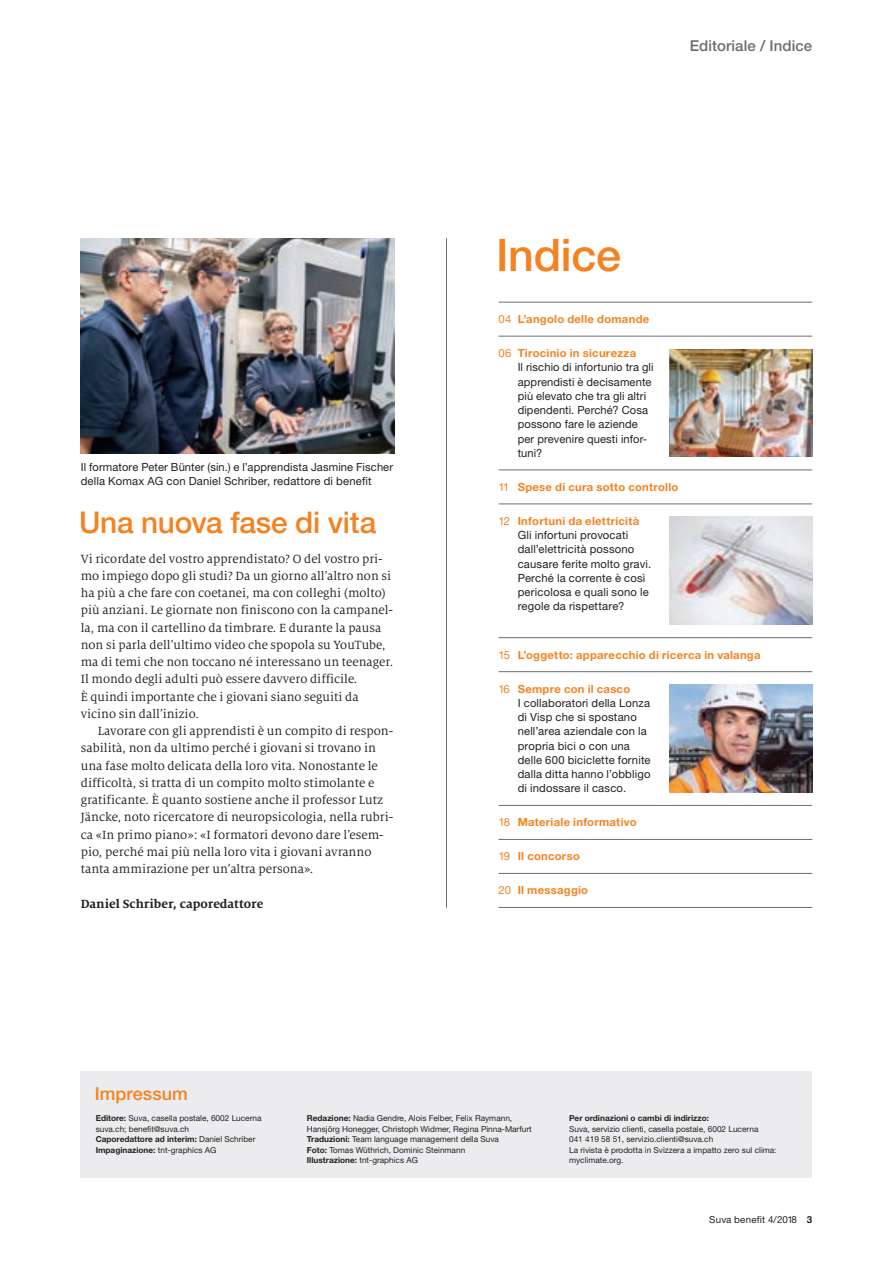
<style>
.page{position:relative;width:893px;height:1263px;background:#fff}
.page>*{position:absolute;margin:0;border:0;box-sizing:border-box;transform-origin:0 0}
.box_titel_gross{font:500 45px "Helvetica Neue LT Std";letter-spacing:-.01em;color:#f58220}
.box_titel_gross-2{font:500 30px "Helvetica Neue LT Std";letter-spacing:-.01em;color:#f58220}
.box_titel_klein{font:500 18px "Helvetica Neue LT Std";color:#f58220}
.oberzeile{font:500 15px "Helvetica Neue LT Std";letter-spacing:.005em;color:#6c6d70}
.lauftext_linksbündig{font:13.2px/17.2px "Milo Serif Pro";color:#231f20}
.lauftext_linksbündig-2{font:700 13.2px "Milo Serif Pro";color:#231f20}
.inhalt{font:11.25px/14.2px "Helvetica Neue LT Std";letter-spacing:.015em;color:#231f20}
.legende{font:11.25px/14.2px "Helvetica Neue LT Std";letter-spacing:.015em;color:#231f20}
.inhalt-2{font:700 11.25px "Helvetica Neue LT Std";letter-spacing:.025em;color:#f58220}
.t1{font:9.75px "Helvetica Neue LT Std";letter-spacing:.02em;color:#231f20}
.Boxtext_klein{font:8.25px/10.5px "Helvetica Neue LT Std";color:#231f20}
.Boxtext_klein-2{font:700 8.25px "Helvetica Neue LT Std";color:#231f20}
.s1{font-weight:400}
.s2{color:#f58220}
.s3{font-weight:700;color:#f58220}
.s4{font-weight:700}
</style>
<div class="page">
<img style="left:81px;top:238px;width:313px;height:216px">
<img style="left:670px;top:349px;width:142px;height:108px">
<img style="left:670px;top:517px;width:142px;height:108px">
<img style="left:670px;top:685px;width:142px;height:107px">
<hr style="left:446px;top:238px;width:1px;height:670px;background:#6c6d70">
<hr style="left:499px;top:504px;width:313px;height:1px;background:#6c6d70">
<hr style="left:499px;top:637px;width:313px;height:1px;background:#6c6d70">
<hr style="left:499px;top:805px;width:313px;height:1px;background:#6c6d70">
<hr style="left:499px;top:839px;width:313px;height:1px;background:#6c6d70">
<hr style="left:499px;top:873px;width:313px;height:1px;background:#6c6d70">
<hr style="left:499px;top:336px;width:313px;height:1px;background:#6c6d70">
<hr style="left:499px;top:470px;width:313px;height:1px;background:#6c6d70">
<hr style="left:499px;top:671px;width:313px;height:1px;background:#6c6d70">
<hr style="left:499px;top:907px;width:313px;height:1px;background:#6c6d70">
<hr style="left:499px;top:302px;width:313px;height:1px;background:#6c6d70">
<div style="left:81px;top:1071px;width:731px;height:107px;background:#ececee"></div>
<p class="legende" style="left:81px;top:460px;width:314px">Il formatore Peter Bünter (sin.) e l’apprendista Jasmine Fischer della Komax AG con Daniel Schriber, redattore di benefit</p>
<p class="box_titel_gross-2" style="left:79px;top:505px;width:299px">Una nuova fase di vita</p>
<p class="lauftext_linksbündig" style="left:81px;top:550px;width:314px">Vi ricordate del vostro apprendistato? O del vostro pri&shy;mo impiego dopo gli studi? Da un giorno all’altro non si ha più a che fare con coetanei, ma con colleghi (molto) più anziani. Le giornate non finiscono con la campanel&shy;la, ma con il cartellino da timbrare. E durante la pausa non si parla dell’ultimo video che spopola su YouTube, ma di temi che non toccano né interessano un teenager.<br>Il mondo degli adulti può essere davvero difficile.<br>È quindi importante che i giovani siano seguiti da vicino sin dall’inizio.</p>
<p class="lauftext_linksbündig" style="left:81px;top:722px;width:314px;text-indent:17px">Lavorare con gli apprendisti è un compito di respon&shy;sabilità, non da ultimo perché i giovani si trovano in una fase molto delicata della loro vita. Nonostante le difficoltà, si tratta di un compito molto stimolante e gratificante. È quanto sostiene anche il professor Lutz Jäncke, noto ricercatore di neuropsicologia, nella rubri&shy;ca «In primo piano»: «I formatori devono dare l’esem&shy;pio, perché mai più nella loro vita i giovani avranno tanta ammirazione per un’altra persona».</p>
<p class="lauftext_linksbündig-2" style="left:81px;top:896px;width:184px">Daniel Schriber, caporedattore</p>
<p class="box_titel_klein" style="left:95px;top:1083px;width:94px">Impressum</p>
<p class="oberzeile" style="left:690px;top:37px;width:124px">Editoriale / Indice</p>
<p class="box_titel_gross" style="left:496px;top:228px;width:127px">Indice</p>
<p class="inhalt-2" style="left:499px;top:312px;width:152px"><span class="s1">04</span> L’angolo delle domande</p>
<p class="inhalt" style="left:518px;top:346px;width:137px;text-indent:-19px"><span class="s2">06</span> <span class="s3">Tirocinio in sicurezza<br></span>Il rischio di infortunio tra gli apprendisti è decisamente più elevato che tra gli altri dipendenti. Perché? Cosa possono fare le aziende per prevenire questi infor&shy;tuni?</p>
<p class="inhalt-2" style="left:499px;top:480px;width:181px"><span class="s1">11</span> Spese di cura sotto controllo</p>
<p class="inhalt" style="left:518px;top:514px;width:135px;text-indent:-19px"><span class="s2">12</span> <span class="s3">Infortuni da elettricità<br></span>Gli infortuni provocati dall’elettricità possono causare ferite molto gravi.<br>Perché la corrente è così pericolosa e quali sono le regole da rispettare?</p>
<p class="inhalt-2" style="left:499px;top:648px;width:263px"><span class="s1">15</span> L’oggetto: apparecchio di ricerca in valanga</p>
<p class="legende" style="left:518px;top:681px;width:134px;text-indent:-19px"><span class="s2">16</span> <span class="s3">Sempre con il casco<br></span>I collaboratori della Lonza di Visp che si spostano nell’area aziendale con la propria bici o con una delle 600 biciclette fornite dalla ditta hanno l’obbligo di indossare il casco.</p>
<p class="inhalt-2" style="left:499px;top:815px;width:140px"><span class="s1">18</span> Materiale informativo</p>
<p class="inhalt-2" style="left:499px;top:849px;width:83px"><span class="s1">19</span> Il concorso</p>
<p class="inhalt-2" style="left:499px;top:883px;width:91px"><span class="s1">20</span> Il messaggio</p>
<p class="Boxtext_klein" style="left:96px;top:1113px;width:167px"><span class="s4">Editore:</span> Suva, casella postale, 6002 Lucerna</p>
<p class="Boxtext_klein" style="left:96px;top:1123px;width:95px">suva.ch; benefit@suva.ch</p>
<p class="Boxtext_klein-2" style="left:96px;top:1134px;width:161px">Caporedattore ad interim: <span class="s1">Daniel Schriber</span></p>
<p class="Boxtext_klein-2" style="left:96px;top:1144px;width:122px">Impaginazione: <span class="s1">tnt-graphics AG</span></p>
<p class="Boxtext_klein" style="left:307px;top:1113px;width:226px"><span class="s4">Redazione:</span> Nadia Gendre, Alois Felber, Felix Raymann,<br>Hansjörg Honegger, Christoph Widmer, Regina Pinna-Marfurt</p>
<p class="Boxtext_klein" style="left:307px;top:1134px;width:194px"><span class="s4">Traduzioni:</span> Team language management della Suva</p>
<p class="Boxtext_klein" style="left:307px;top:1144px;width:160px"><span class="s4">Foto:</span> Tomas Wüthrich, Dominic Steinmann</p>
<p class="Boxtext_klein-2" style="left:307px;top:1155px;width:113px">Illustrazione: <span class="s1">tnt-graphics AG</span></p>
<p class="Boxtext_klein" style="left:569px;top:1113px;width:191px"><span class="s4">Per ordinazioni o cambi di indirizzo:<br></span>Suva, servizio clienti, casella postale, 6002 Lucerna</p>
<p class="Boxtext_klein" style="left:569px;top:1134px;width:146px">041 419 58 51, servizio.clienti@suva.ch</p>
<p class="Boxtext_klein" style="left:569px;top:1144px;width:209px">La rivista è prodotta in Svizzera a impatto zero sul clima: myclimate.org.</p>
<p class="t1" style="left:709px;top:1213px;width:104px">Suva benefit 4/2018 <span class="s4">3</span></p>
</div>
